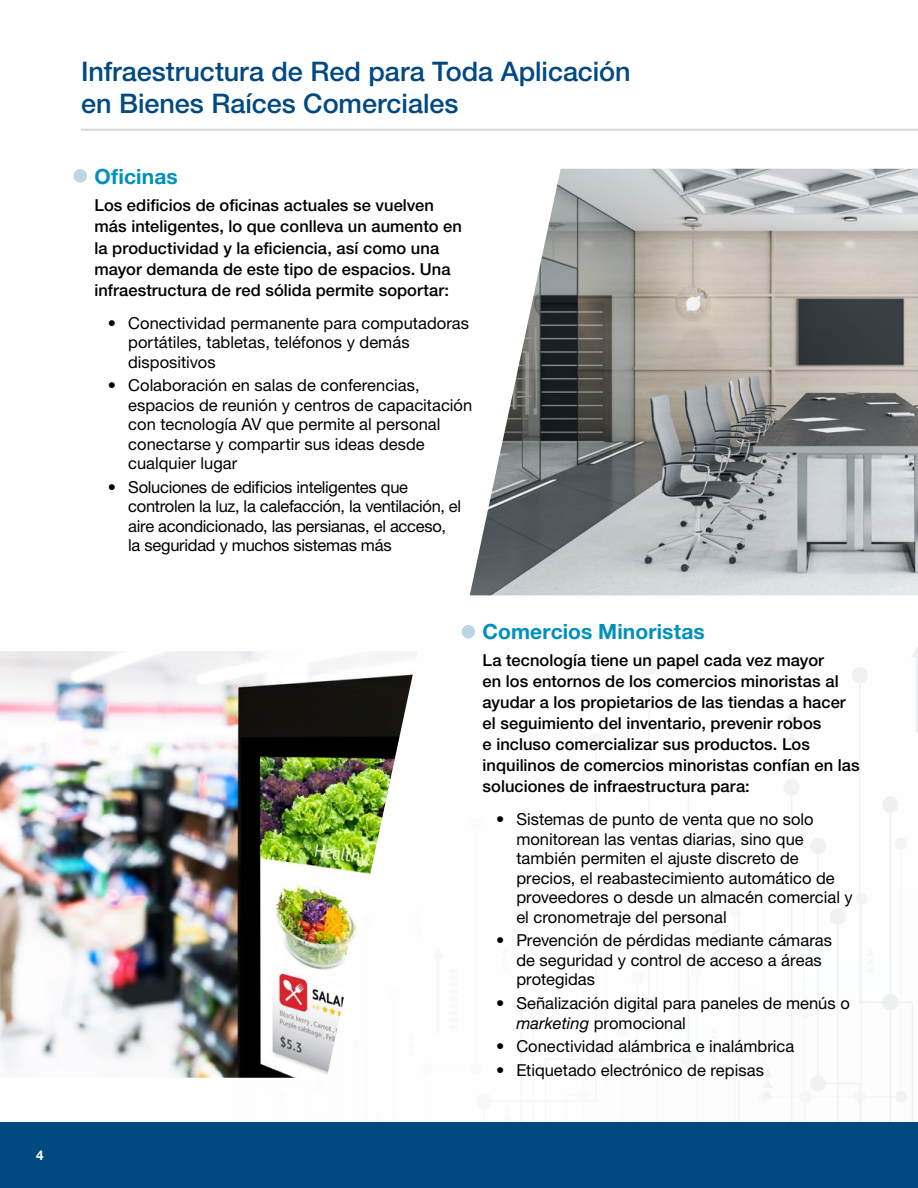
<style>
.page{position:relative;width:918px;height:1188px;background:#fff}
.page>*{position:absolute;margin:0;border:0;box-sizing:border-box;transform-origin:0 0}
.t1{font:500 27px/32.4px "Helvetica Neue LT Std";color:#004981}
.t2{font:700 21px "Helvetica Neue LT Std";letter-spacing:.005em;color:#0090be}
.t3{font:16.5px/19.5px "Helvetica Neue LT Std";color:#000}
.t4{font:500 16.5px/21px "Helvetica Neue LT Std";letter-spacing:.005em;color:#000}
.t5{font:700 13.5px "Helvetica Neue LT Std";color:#fff}
.s1{font-style:italic}
</style>
<div class="page">
<div style="left:852px;top:667px;width:16px;height:16px;background:#f0f1f1;border-radius:50%"></div>
<div style="left:641px;top:659px;width:16px;height:16px;background:#f4f5f5;border-radius:50%"></div>
<svg style="left:912px;top:647px;width:6px;height:10px"></svg>
<hr style="left:916px;top:655px;width:2px;height:78px;background:#929aa0">
<svg style="left:629px;top:675px;width:289px;height:447px"></svg>
<div style="left:0;top:1122px;width:918px;height:66px;background:#004981"></div>
<img style="left:470px;top:169px;width:448px;height:426px">
<img style="left:0;top:651px;width:417px;height:427px">
<hr style="left:81px;top:129px;width:837px;height:2px;background:#b1b4b6">
<div style="left:74px;top:169px;width:13px;height:14px;background:#bed5e4;border-radius:50%"></div>
<div style="left:462px;top:625px;width:13px;height:13px;background:#bed5e4;border-radius:50%"></div>
<p class="t5" style="left:36px;top:1147px;width:9px">4</p>
<h1 class="t1" style="left:81px;top:55px;width:551px">Infraestructura de Red para Toda Aplicación en Bienes Raíces Comerciales</h1>
<p class="t2" style="left:94px;top:163px;width:85px">Oficinas</p>
<p class="t4" style="left:94px;top:195px;width:369px">Los edificios de oficinas actuales se vuelven más inteligentes, lo que conlleva un aumento en la productividad y la eficiencia, así como una mayor demanda de este tipo de espacios. Una infraestructura de red sólida permite soportar:</p>
<p class="t3" style="left:128px;top:313px;width:342px;text-indent:-20px">• Conectividad permanente para computadoras portátiles, tabletas, teléfonos y demás dispositivos</p>
<p class="t3" style="left:128px;top:375px;width:345px;text-indent:-20px">• Colaboración en salas de conferencias, espacios de reunión y centros de capacitación con tecnología AV que permite al personal conectarse y compartir sus ideas desde cualquier lugar</p>
<p class="t3" style="left:128px;top:477px;width:335px;text-indent:-20px">• Soluciones de edificios inteligentes que controlen la luz, la calefacción, la ventilación, el aire acondicionado, las persianas, el acceso, la seguridad y muchos sistemas más</p>
<p class="t2" style="left:483px;top:618px;width:224px">Comercios Minoristas</p>
<p class="t4" style="left:483px;top:650px;width:379px">La tecnología tiene un papel cada vez mayor<br>en los entornos de los comercios minoristas al ayudar a los propietarios de las tiendas a hacer el seguimiento del inventario, prevenir robos<br>e incluso comercializar sus productos. Los inquilinos de comercios minoristas confían en las soluciones de infraestructura para:</p>
<p class="t3" style="left:516px;top:810px;width:338px;text-indent:-20px">• Sistemas de punto de venta que no solo monitorean las ventas diarias, sino que también permiten el ajuste discreto de precios, el reabastecimiento automático de proveedores o desde un almacén comercial y el cronometraje del personal</p>
<p class="t3" style="left:516px;top:931px;width:317px;text-indent:-20px">• Prevención de pérdidas mediante cámaras de seguridad y control de acceso a áreas protegidas</p>
<p class="t3" style="left:516px;top:993px;width:335px;text-indent:-20px">• Señalización digital para paneles de menús o <span class="s1">marketing</span> promocional</p>
<p class="t3" style="left:496px;top:1036px;width:300px">• Conectividad alámbrica e inalámbrica</p>
<p class="t3" style="left:496px;top:1060px;width:269px">• Etiquetado electrónico de repisas</p>
</div>
